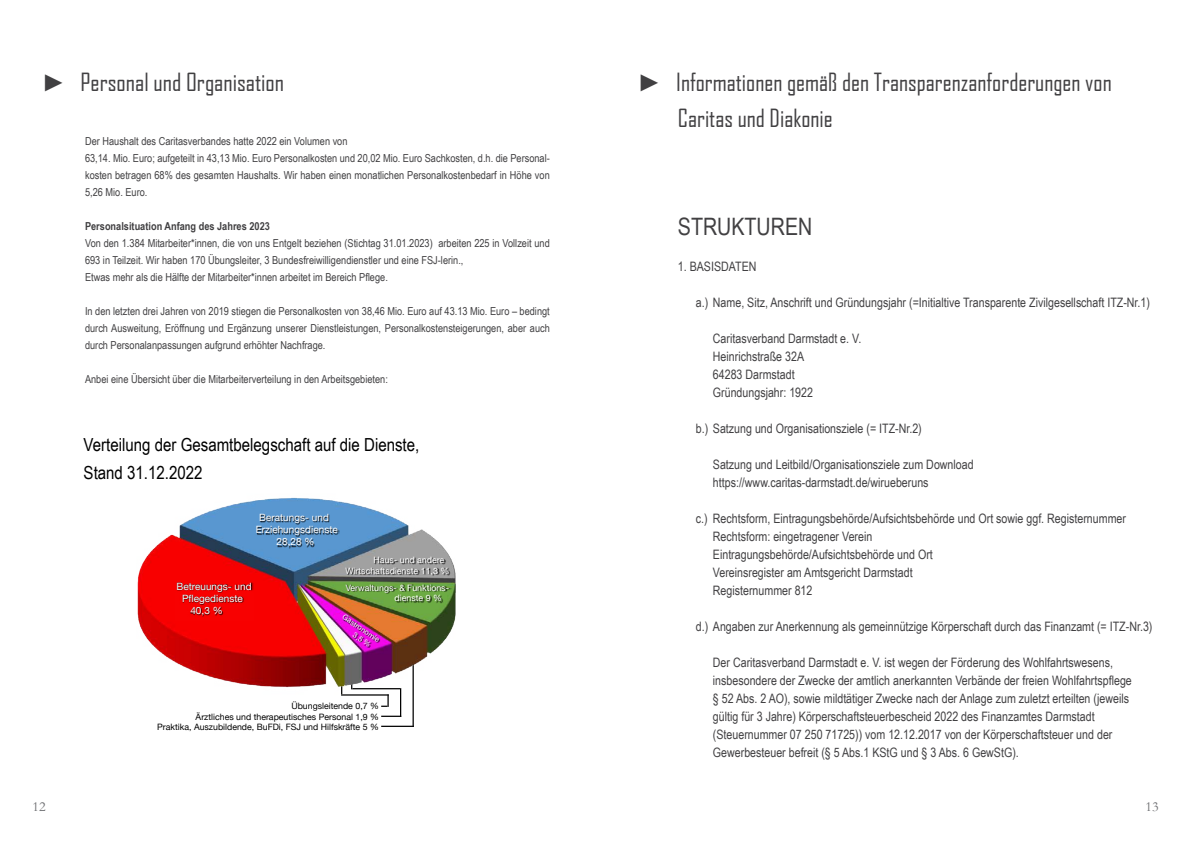
<style>
.page{position:relative;width:1191px;height:842px;background:#fff}
.page>*{position:absolute;margin:0;border:0;box-sizing:border-box;transform-origin:0 0}
.t1{font:24px/36px "Agency FB";color:#414042}
.t2{font:24px "Arial Narrow";color:#414042}
.t3{font:18px/28px "Arial Narrow";color:#000}
.t4{font:700 15px "Arial Narrow";color:#000;scale:1.1 1}
.t5{font:14px "Garamond";color:#6d6e71}
.t6{font:13px/18px "Arial Narrow";color:#414042}
.t7{font:11px/17px "Arial Narrow";color:#414042}
.t8{font:700 11px "Arial Narrow";color:#414042}
.t9{font:10px/12px "Helvetica Neue";color:#fff;text-align:center}
.t10{font:8.8px/10.5px "Helvetica Neue";color:#000;text-align:right}
.t11{font:8.8px/10.5px "Helvetica Neue";color:#fff}
.t12{font:7.5px/9.1px "Helvetica Neue";color:#fff}
.s1{font-family:"Arial Narrow"}
</style>
<div class="page">
<hr style="left:412px;top:659px;width:2px;height:68px;background:#000">
<svg style="left:381px;top:694px;width:20px;height:23px"></svg>
<hr style="left:381px;top:726px;width:33px;height:1px;background:#000">
<hr style="left:341px;top:694px;width:48px;height:2px;background:#000">
<img style="left:137px;top:497px;width:319px;height:197px">
<img style="left:176px;top:581px;width:77px;height:39px">
<img style="left:255px;top:512px;width:85px;height:40px">
<img style="left:345px;top:555px;width:106px;height:25px">
<img style="left:345px;top:583px;width:106px;height:24px">
<img style="left:334px;top:612px;width:49px;height:43px">
<h1 class="t1" style="left:45px;top:63px;width:240px"><span class="s1">►</span> Personal und Organisation</h1>
<h1 class="t1" style="left:678px;top:64px;width:435px;text-indent:-37px"><span class="s1">►</span> Informationen gemäß den Transparenzanforderungen von<br>Caritas und Diakonie</h1>
<p class="t7" style="left:85px;top:132px;width:466px">Der Haushalt des Caritasverbandes hatte 2022 ein Volumen von<br>63,14. Mio. Euro; aufgeteilt in 43,13 Mio. Euro Personalkosten und 20,02 Mio. Euro Sachkosten, d.h. die Personal&shy;kosten betragen 68% des gesamten Haushalts. Wir haben einen monatlichen Personalkostenbedarf in Höhe von 5,26 Mio. Euro.</p>
<p class="t8" style="left:85px;top:218px;width:186px">Personalsituation Anfang des Jahres 2023</p>
<p class="t7" style="left:85px;top:234px;width:466px">Von den 1.384 Mitarbeiter*innen, die von uns Entgelt beziehen (Stichtag 31.01.2023) arbeiten 225 in Vollzeit und<br>693 in Teilzeit. Wir haben 170 Übungsleiter, 3 Bundesfreiwilligendienstler und eine FSJ-lerin.,<br>Etwas mehr als die Hälfte der Mitarbeiter*innen arbeitet im Bereich Pflege.</p>
<p class="t7" style="left:85px;top:302px;width:466px;text-align:justify">In den letzten drei Jahren von 2019 stiegen die Personalkosten von 38,46 Mio. Euro auf 43.13 Mio. Euro – bedingt durch Ausweitung, Eröffnung und Ergänzung unserer Dienstleistungen, Personalkostensteigerungen, aber auch durch Personalanpassungen aufgrund erhöhter Nachfrage.</p>
<p class="t7" style="left:85px;top:370px;width:304px">Anbei eine Übersicht über die Mitarbeiterverteilung in den Arbeitsgebieten:</p>
<h2 class="t3" style="left:84px;top:430px;width:337px">Verteilung der Gesamtbelegschaft auf die Dienste,<br>Stand 31.12.2022</h2>
<p class="t4" style="left:139px;top:443px;width:157px">Verteilung der Belegschaft</p>
<p class="t9" style="left:256px;top:512px;width:84px">Beratungs- und<br>Erziehungsdienste<br>28,28 %</p>
<p class="t9" style="left:176px;top:581px;width:77px">Betreuungs- und</p>
<p class="t9" style="left:182px;top:593px;width:62px">Pflegedienste</p>
<p class="t9" style="left:190px;top:605px;width:34px">40,3 %</p>
<p class="t11" style="left:345px;top:555px;width:105px;text-indent:28px">Haus- und andere<br>Wirtschaftsdienste 11,3 %</p>
<p class="t11" style="left:394px;top:583px;width:56px;text-indent:-49px">Verwaltungs- &amp; Funktions&shy;dienste 9 %</p>
<p class="t12" style="left:361px;top:623px;width:26px;text-indent:-19px;rotate:34deg">Gastronomie<br>3,5 %</p>
<p class="t10" style="left:157px;top:701px;width:223px">Übungsleitende 0,7 %<br>Ärztliches und therapeutisches Personal 1,9 %<br>Praktika, Auszubildende, BuFDi, FSJ und Hilfskräfte 5 %</p>
<h1 class="t2" style="left:678px;top:209px;width:136px">STRUKTUREN</h1>
<p class="t6" style="left:678px;top:257px;width:80px">1. BASISDATEN</p>
<p class="t6" style="left:696px;top:293px;width:456px">a.) Name, Sitz, Anschrift und Gründungsjahr (=Initialtive Transparente Zivilgesellschaft ITZ-Nr.1)</p>
<p class="t6" style="left:713px;top:329px;width:150px">Caritasverband Darmstadt e. V.<br>Heinrichstraße 32A<br>64283 Darmstadt<br>Gründungsjahr: 1922</p>
<p class="t6" style="left:696px;top:419px;width:227px">b.) Satzung und Organisationsziele (= ITZ-Nr.2)</p>
<p class="t6" style="left:713px;top:455px;width:262px">Satzung und Leitbild/Organisationsziele zum Download https://www.caritas-darmstadt.de/wirueberuns</p>
<p class="t6" style="left:713px;top:509px;width:414px;text-indent:-17px">c.) Rechtsform, Eintragungsbehörde/Aufsichtsbehörde und Ort sowie ggf. Registernummer Rechtsform: eingetragener Verein<br>Eintragungsbehörde/Aufsichtsbehörde und Ort<br>Vereinsregister am Amtsgericht Darmstadt<br>Registernummer 812</p>
<p class="t6" style="left:696px;top:617px;width:458px">d.) Angaben zur Anerkennung als gemeinnützige Körperschaft durch das Finanzamt (= ITZ-Nr.3)</p>
<p class="t6" style="left:713px;top:653px;width:420px">Der Caritasverband Darmstadt e. V. ist wegen der Förderung des Wohlfahrtswesens, insbesondere der Zwecke der amtlich anerkannten Verbände der freien Wohlfahrtspflege § 52 Abs. 2 AO), sowie mildtätiger Zwecke nach der Anlage zum zuletzt erteilten (jeweils gültig für 3 Jahre) Körperschaftsteuerbescheid 2022 des Finanzamtes Darmstadt (Steuernummer 07 250 71725)) vom 12.12.2017 von der Körperschaftsteuer und der Gewerbesteuer befreit (§ 5 Abs.1 KStG und § 3 Abs. 6 GewStG).</p>
<p class="t5" style="left:33px;top:798px;width:15px">12</p>
<p class="t5" style="left:1145px;top:798px;width:15px">13</p>
</div>
